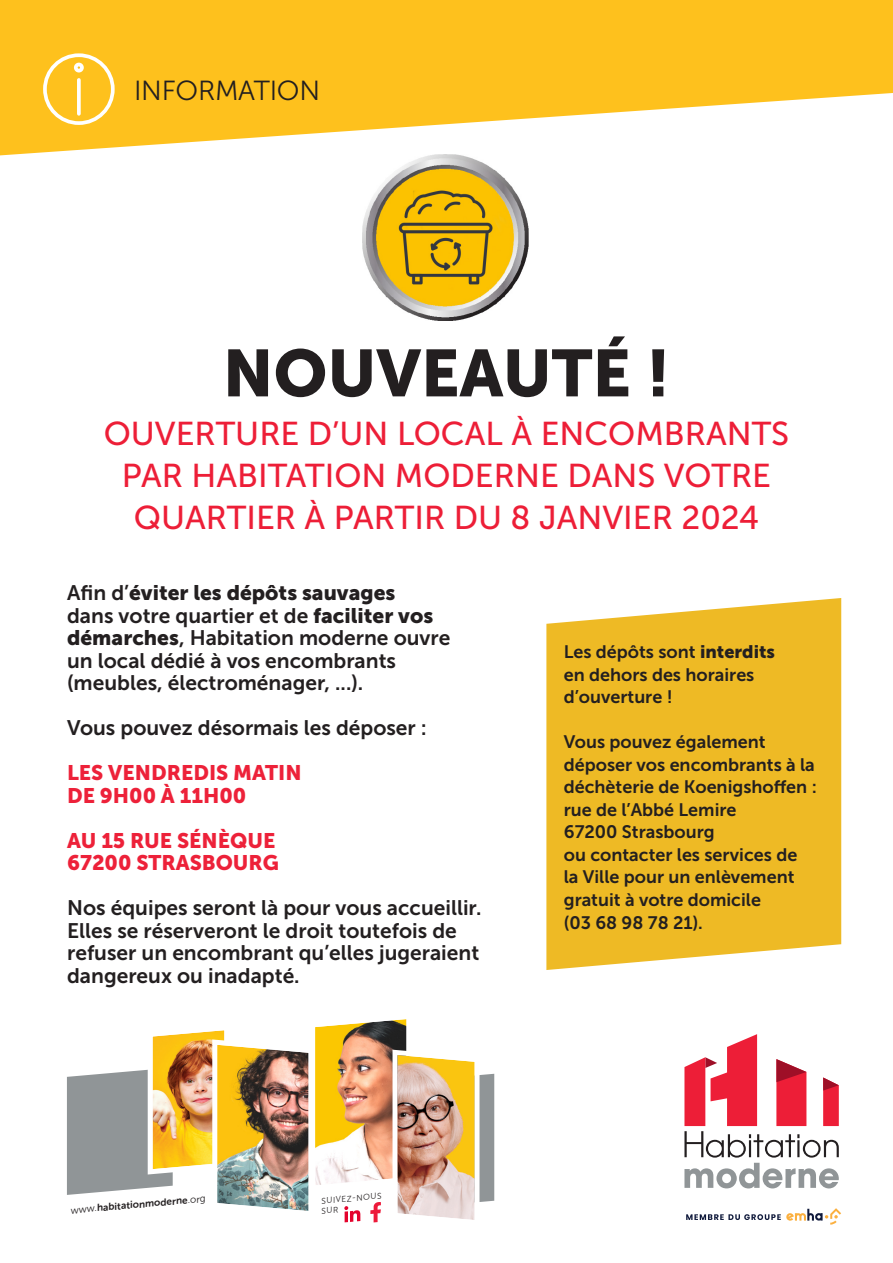
<style>
.page{position:relative;width:893px;height:1263px;background:#fff}
.page>*{position:absolute;margin:0;border:0;box-sizing:border-box;transform-origin:0 0}
.t1{font:65.85px "Museo Sans 900";color:#231f20}
.t2{font:33px "Museo Sans 500";color:#ed1e37}
.t3{font:27.6px "Museo Sans 300";letter-spacing:-.01em;color:#231f20}
.t4{font:21px/22.5px "Museo Sans 700";color:#231f20}
.t5{font:21px "Museo Sans 900";color:#ed2139}
.t6{font:18px/22.5px "Museo Sans 700";color:#231f20}
.t7{font:10.05px "Museo Sans 700";color:#231f20}
.t8{font:8.4px "Museo Sans 300";color:#231f20}
.s1{font-family:"Museo Sans 900"}
.s2{font-family:"Museo Sans 300"}
</style>
<div class="page">
<svg style="left:546px;top:598px;width:295px;height:372px;background:#efbe34"></svg>
<svg style="left:0;top:0;width:893px;height:155px;fill:#fec11d"></svg>
<img style="left:363px;top:155px;width:165px;height:165px">
<svg style="left:41px;top:52px;width:75px;height:75px;background:#fecb44"></svg>
<svg style="left:686px;top:1208px;width:155px;height:16px"></svg>
<svg style="left:684px;top:1034px;width:155px;height:123px"></svg>
<svg style="left:684px;top:1163px;width:155px;height:25px"></svg>
<img style="left:67px;top:1019px;width:427px;height:204px">
<p class="t3" style="left:134px;top:76px;width:188px">INFORMATION</p>
<p class="t1" style="left:223px;top:336px;width:449px">NOUVEAUTÉ !</p>
<p class="t2" style="left:104px;top:415px;width:687px">OUVERTURE D’UN LOCAL À ENCOMBRANTS</p>
<p class="t2" style="left:122px;top:457px;width:651px">PAR HABITATION MODERNE DANS VOTRE</p>
<p class="t2" style="left:134px;top:499px;width:627px">QUARTIER À PARTIR DU 8 JANVIER 2024</p>
<p class="t4" style="left:67px;top:582px;width:385px">Afin d’<span class="s1">éviter les dépôts sauvages<br></span>dans votre quartier et de <span class="s1">faciliter vos démarches</span>, Habitation moderne ouvre</p>
<p class="t4" style="left:67px;top:649px;width:330px">un local dédié à vos encombrants (meubles, électroménager, ...).</p>
<p class="t4" style="left:67px;top:717px;width:361px">Vous pouvez désormais les déposer :</p>
<p class="t5" style="left:67px;top:761px;width:236px">LES VENDREDIS MATIN</p>
<p class="t5" style="left:67px;top:783px;width:181px">DE 9H00 À 11H00</p>
<p class="t5" style="left:67px;top:828px;width:210px">AU 15 RUE SÉNÈQUE</p>
<p class="t5" style="left:67px;top:851px;width:213px">67200 STRASBOURG</p>
<p class="t4" style="left:67px;top:897px;width:416px">Nos équipes seront là pour vous accueillir.<br>Elles se réserveront le droit toutefois de refuser un encombrant qu’elles jugeraient dangereux ou inadapté.</p>
<p class="t7" style="left:70px;top:1204px;width:137px;rotate:-5deg"><span class="s2">www.</span>habitationmoderne<span class="s2">.org</span></p>
<p class="t8" style="left:321px;top:1196px;width:62px;rotate:-5deg">SUIVEZ-NOUS</p>
<p class="t6" style="left:564px;top:641px;width:213px">Les dépôts sont <span class="s1">interdits </span>en dehors des horaires d’ouverture !</p>
<p class="t6" style="left:564px;top:731px;width:255px">Vous pouvez également déposer vos encombrants à la déchèterie de Koenigshoffen :</p>
<p class="t6" style="left:564px;top:798px;width:174px">rue de l’Abbé Lemire</p>
<p class="t6" style="left:564px;top:821px;width:152px">67200 Strasbourg</p>
<p class="t6" style="left:564px;top:843px;width:235px">ou contacter les services de la Ville pour un enlèvement gratuit à votre domicile</p>
<p class="t6" style="left:564px;top:911px;width:141px">(03 68 98 78 21).</p>
</div>
